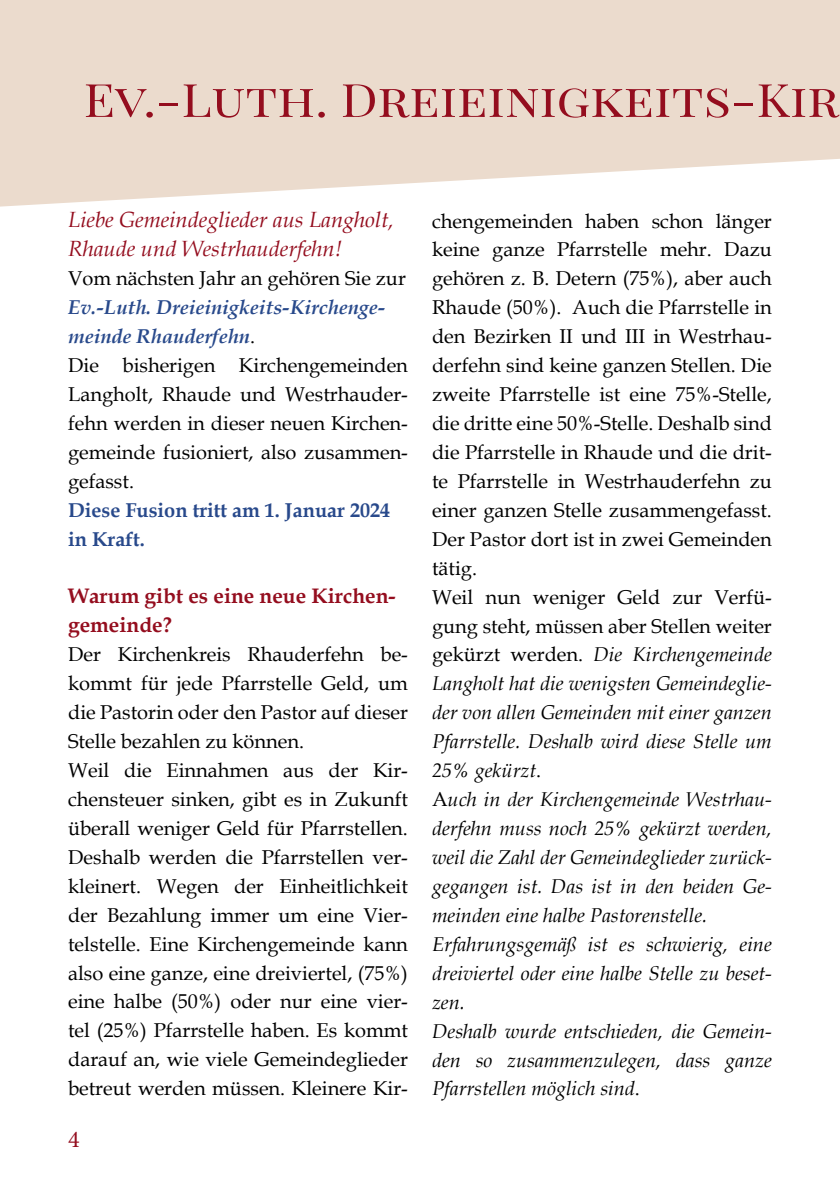
<style>
.page{position:relative;width:840px;height:1191px;background:#fff}
.page>*{position:absolute;margin:0;border:0;box-sizing:border-box;transform-origin:0 0}
.t1{font:46px "Playfair Display SC";color:#940d1e;scale:1.11 1}
.t2{font:24px "Minion Pro";color:#940d1e}
.t3{font:italic 22px/29px "Book Antiqua";color:#940d1e}
.t4{font:700 21px/29px "Book Antiqua";color:#940d1e}
.t5{font:20px/29px "Book Antiqua";color:#000}
.t6{font:700 20px/29px "Book Antiqua";color:#28498b}
.s1{font-weight:700;font-style:italic;color:#28498b}
.s2{font-style:italic}
</style>
<div class="page">
<svg style="left:0;top:0;width:839px;height:207px;fill:#ebdbcd"></svg>
<h1 class="t1" style="left:84px;top:72px;width:681px">Ev.-Luth. Dreieinigkeits-Kir</h1>
<p class="t3" style="left:68px;top:205px;width:327px">Liebe Gemeindeglieder aus Langholt,<br>Rhaude und Westrhauderfehn!</p>
<p class="t5" style="left:68px;top:263px;width:339px">Vom nächsten Jahr an gehören Sie zur</p>
<p class="t5" style="left:68px;top:292px;width:341px"><span class="s1">Ev.-Luth. Dreieinigkeits-Kirchenge&shy;meinde Rhauderfehn</span>.<br>Die bisherigen Kirchengemeinden<br>Langholt, Rhaude und Westrhauder&shy;fehn werden in dieser neuen Kirchen&shy;gemeinde fusioniert, also zusammen&shy;gefasst.</p>
<p class="t6" style="left:68px;top:495px;width:323px">Diese Fusion tritt am 1. Januar 2024 in Kraft.</p>
<p class="t4" style="left:68px;top:582px;width:329px">Warum gibt es eine neue Kirchen&shy;gemeinde?</p>
<p class="t5" style="left:68px;top:639px;width:341px">Der Kirchenkreis Rhauderfehn be&shy;kommt für jede Pfarrstelle Geld, um die Pastorin oder den Pastor auf dieser Stelle bezahlen zu können.<br>Weil die Einnahmen aus der Kir&shy;chensteuer sinken, gibt es in Zukunft überall weniger Geld für Pfarrstellen.<br>Deshalb werden die Pfarrstellen ver&shy;kleinert. Wegen der Einheitlichkeit der Bezahlung immer um eine Vier&shy;telstelle. Eine Kirchengemeinde kann also eine ganze, eine dreiviertel, (75%) eine halbe (50%) oder nur eine vier&shy;tel (25%) Pfarrstelle haben. Es kommt darauf an, wie viele Gemeindeglieder betreut werden müssen. Kleinere Kir-</p>
<p class="t2" style="left:68px;top:1123px;width:13px">4</p>
<p class="t5" style="left:432px;top:206px;width:341px">chengemeinden haben schon länger keine ganze Pfarrstelle mehr. Dazu gehören z. B. Detern (75%), aber auch Rhaude (50%). Auch die Pfarrstelle in den Bezirken II und III in Westrhau&shy;derfehn sind keine ganzen Stellen. Die zweite Pfarrstelle ist eine 75%-Stelle, die dritte eine 50%-Stelle. Deshalb sind die Pfarrstelle in Rhaude und die drit&shy;te Pfarrstelle in Westrhauderfehn zu einer ganzen Stelle zusammengefasst.<br>Der Pastor dort ist in zwei Gemeinden tätig.<br>Weil nun weniger Geld zur Verfü&shy;gung steht, müssen aber Stellen weiter gekürzt werden. <span class="s2">Die Kirchengemeinde Langholt hat die wenigsten Gemeindeglie&shy;der von allen Gemeinden mit einer ganzen Pfarrstelle. Deshalb wird diese Stelle um 25% gekürzt</span>.<br>A<span class="s2">uch in der Kirchengemeinde Westrhau&shy;derfehn muss noch 25% gekürzt werden, weil die Zahl der Gemeindeglieder zurück&shy;gegangen ist. Das ist in den beiden Ge&shy;meinden eine halbe Pastorenstelle.<br>Erfahrungsgemäß ist es schwierig, eine dreiviertel oder eine halbe Stelle zu beset&shy;zen.<br>Deshalb wurde entschieden, die Gemein&shy;den so zusammenzulegen, dass ganze Pfarrstellen möglich sind</span>.</p>
</div>
